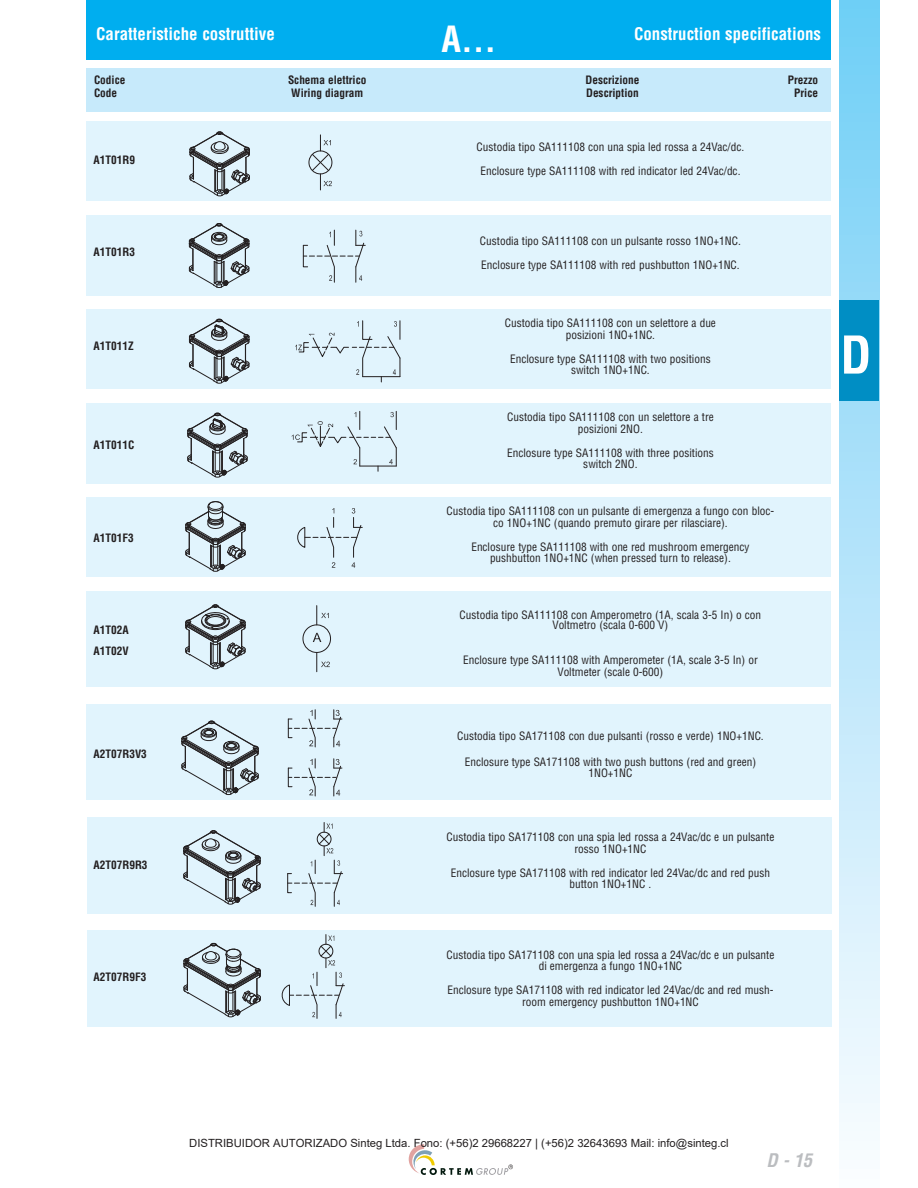
<style>
.page{position:relative;width:918px;height:1188px;background:#fff}
.page>*{position:absolute;margin:0;border:0;box-sizing:border-box;transform-origin:0 0}
.t1{font:700 condensed 50.85px "Helvetica";color:#fff}
.t2{font:700 condensed 35.25px "Helvetica";color:#fff}
.t3{font:italic 700 condensed 18.3px "Helvetica";color:#bbbdc0}
.t4{font:700 condensed 16.95px "Helvetica";color:#fff}
.t5{font:condensed 11.25px/11.7px "Helvetica";color:#231f20;text-align:center}
.t6{font:700 condensed 11.25px/21.1px "Helvetica";color:#231f20}
.t7{font:11.25px "Arial";color:#231f20}
</style>
<div class="page">
<div style="left:839px;top:0;width:40px;height:1188px;background:linear-gradient(to bottom,#70cef6,#fcfcff)"></div>
<div style="left:87px;top:0;width:744px;height:60px;background:#00aeef"></div>
<div style="left:87px;top:68px;width:744px;height:44px;background:#c7eafb"></div>
<svg style="left:409px;top:1144px;width:104px;height:31px"></svg>
<div style="left:839px;top:300px;width:40px;height:100px;background:#008ec4"></div>
<div style="left:87px;top:931px;width:744px;height:96px;background:#e1f4fd"></div>
<div style="left:88px;top:817px;width:744px;height:96px;background:#e1f4fd"></div>
<div style="left:87px;top:121px;width:744px;height:80px;background:#e1f4fd"></div>
<div style="left:87px;top:215px;width:744px;height:80px;background:#e1f4fd"></div>
<div style="left:87px;top:309px;width:744px;height:80px;background:#e1f4fd"></div>
<div style="left:87px;top:403px;width:744px;height:80px;background:#e1f4fd"></div>
<div style="left:87px;top:497px;width:744px;height:80px;background:#e1f4fd"></div>
<div style="left:87px;top:591px;width:744px;height:96px;background:#e1f4fd"></div>
<div style="left:87px;top:704px;width:744px;height:96px;background:#e1f4fd"></div>
<svg style="left:187px;top:412px;width:61px;height:65px"></svg>
<svg style="left:189px;top:223px;width:61px;height:65px"></svg>
<svg style="left:189px;top:318px;width:61px;height:65px"></svg>
<svg style="left:185px;top:501px;width:61px;height:71px"></svg>
<svg style="left:185px;top:604px;width:61px;height:65px"></svg>
<svg style="left:182px;top:720px;width:77px;height:75px"></svg>
<svg style="left:183px;top:830px;width:78px;height:74px"></svg>
<svg style="left:190px;top:131px;width:60px;height:65px"></svg>
<svg style="left:184px;top:943px;width:77px;height:74px"></svg>
<svg style="left:288px;top:710px;width:54px;height:37px"></svg>
<svg style="left:288px;top:759px;width:54px;height:37px"></svg>
<svg style="left:297px;top:508px;width:65px;height:60px"></svg>
<svg style="left:292px;top:411px;width:105px;height:60px"></svg>
<svg style="left:295px;top:321px;width:106px;height:61px"></svg>
<svg style="left:303px;top:230px;width:62px;height:52px"></svg>
<svg style="left:287px;top:822px;width:56px;height:85px"></svg>
<svg style="left:309px;top:135px;width:24px;height:55px"></svg>
<svg style="left:281px;top:935px;width:63px;height:84px"></svg>
<svg style="left:303px;top:606px;width:28px;height:66px"></svg>
<h2 class="t2" style="left:442px;top:26px;width:56px">A...</h2>
<h3 class="t4" style="left:96px;top:27px;width:180px">Caratteristiche costruttive</h3>
<h3 class="t4" style="left:634px;top:27px;width:189px">Construction specifications</h3>
<p class="t6" style="left:94px;top:70px;width:33px">Codice</p>
<p class="t6" style="left:288px;top:70px;width:80px">Schema elettrico</p>
<p class="t6" style="left:585px;top:70px;width:55px">Descrizione</p>
<p class="t6" style="left:788px;top:70px;width:32px">Prezzo</p>
<p class="t6" style="left:94px;top:83px;width:25px">Code</p>
<p class="t6" style="left:291px;top:83px;width:74px">Wiring diagram</p>
<p class="t6" style="left:586px;top:83px;width:54px">Description</p>
<p class="t6" style="left:794px;top:83px;width:25px">Price</p>
<p class="t6" style="left:94px;top:150px;width:43px">A1T01R9</p>
<p class="t5" style="left:477px;top:136px;width:269px;line-height:23.5px">Custodia tipo SA111108 con una spia led rossa a 24Vac/dc.<br>Enclosure type SA111108 with red indicator led 24Vac/dc.</p>
<p class="t6" style="left:94px;top:242px;width:43px">A1T01R3</p>
<p class="t6" style="left:94px;top:336px;width:42px">A1T011Z</p>
<p class="t6" style="left:94px;top:435px;width:42px">A1T011C</p>
<p class="t6" style="left:94px;top:528px;width:42px">A1T01F3</p>
<p class="t6" style="left:94px;top:620px;width:37px">A1T02A<br>A1T02V</p>
<p class="t6" style="left:94px;top:744px;width:55px">A2T07R3V3</p>
<p class="t6" style="left:94px;top:856px;width:55px">A2T07R9R3</p>
<p class="t5" style="left:480px;top:230px;width:262px;line-height:23.5px;text-align:left">Custodia tipo SA111108 con un pulsante rosso 1NO+1NC.<br>Enclosure type SA111108 with red pushbutton 1NO+1NC.</p>
<p class="t5" style="left:505px;top:318px;width:213px">Custodia tipo SA111108 con un selettore a due posizioni 1NO+1NC.</p>
<p class="t5" style="left:510px;top:354px;width:202px">Enclosure type SA111108 with two positions switch 1NO+1NC.</p>
<p class="t5" style="left:507px;top:412px;width:208px">Custodia tipo SA111108 con un selettore a tre posizioni 2NO.</p>
<p class="t5" style="left:507px;top:448px;width:208px">Enclosure type SA111108 with three positions switch 2NO.</p>
<p class="t5" style="left:447px;top:506px;width:329px">Custodia tipo SA111108 con un pulsante di emergenza a fungo con bloc&shy;co 1NO+1NC (quando premuto girare per rilasciare).</p>
<p class="t5" style="left:471px;top:542px;width:280px">Enclosure type SA111108 with one red mushroom emergency pushbutton 1NO+1NC (when pressed turn to release).</p>
<p class="t5" style="left:460px;top:611px;width:303px;line-height:9.9px">Custodia tipo SA111108 con Amperometro (1A, scala 3-5 In) o con<br>Voltmetro (scala 0-600 V)</p>
<p class="t5" style="left:463px;top:655px;width:296px">Enclosure type SA111108 with Amperometer (1A, scale 3-5 In) or<br>Voltmeter (scale 0-600)</p>
<p class="t5" style="left:457px;top:731px;width:308px">Custodia tipo SA171108 con due pulsanti (rosso e verde) 1NO+1NC.</p>
<p class="t5" style="left:465px;top:757px;width:293px">Enclosure type SA171108 with two push buttons (red and green)<br>1NO+1NC</p>
<p class="t5" style="left:446px;top:832px;width:329px">Custodia tipo SA171108 con una spia led rossa a 24Vac/dc e un pulsante rosso 1NO+1NC</p>
<p class="t5" style="left:451px;top:868px;width:321px">Enclosure type SA171108 with red indicator led 24Vac/dc and red push button 1NO+1NC .</p>
<h1 class="t1" style="left:840px;top:335px;width:33px">D</h1>
<p class="t6" style="left:94px;top:967px;width:54px">A2T07R9F3</p>
<p class="t5" style="left:446px;top:950px;width:329px">Custodia tipo SA171108 con una spia led rossa a 24Vac/dc e un pulsante di emergenza a fungo 1NO+1NC</p>
<p class="t5" style="left:447px;top:985px;width:328px">Enclosure type SA171108 with red indicator led 24Vac/dc and red mush&shy;room emergency pushbutton 1NO+1NC</p>
<p class="t7" style="left:189px;top:1137px;width:541px">DISTRIBUIDOR AUTORIZADO Sinteg Ltda. Fono: (+56)2 29668227 | (+56)2 32643693 Mail: info@sinteg.cl</p>
<h3 class="t3" style="left:766px;top:1153px;width:47px">D - 15</h3>
</div>
